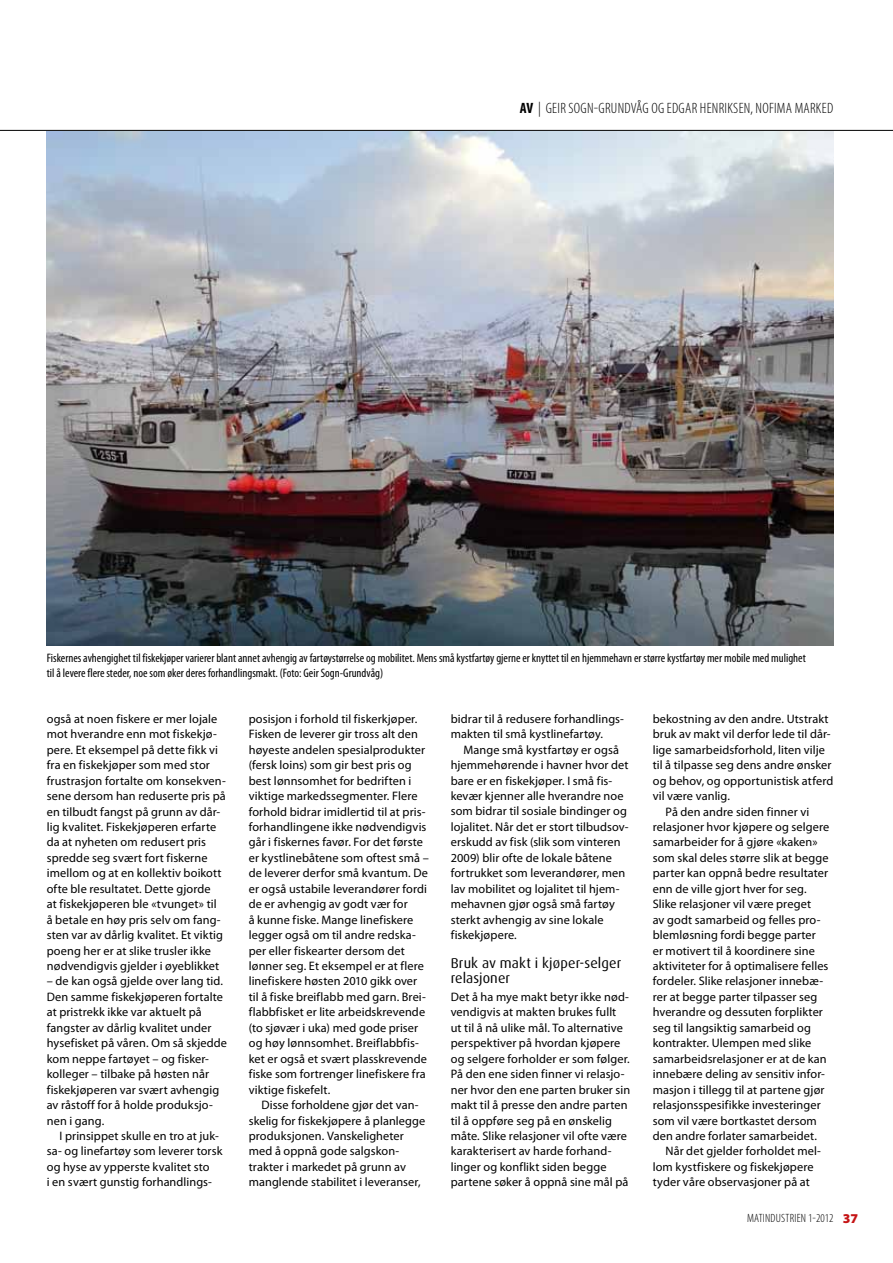
<style>
.page{position:relative;width:893px;height:1263px;background:#fff}
.page>*{position:absolute;margin:0;border:0;box-sizing:border-box;transform-origin:0 0}
.t1{font:300 condensed 15px "Myriad Pro";letter-spacing:.02em;color:#000}
.t2{font:14.25px/15.5px "Dax";letter-spacing:.01em;color:#000}
.t3{font:12.3px/15.5px "Myriad Pro";letter-spacing:.01em;color:#000}
.t4{font:condensed 12.3px/15.5px "Myriad Pro";color:#000}
.t5{font:300 condensed 12px "Myriad Pro";letter-spacing:.02em;color:#000}
.s1{font-weight:700}
.s2{font-weight:900;font-stretch:normal;font-size:13.5px;color:#c51415}
</style>
<div class="page">
<img style="left:47px;top:131px;width:786px;height:514px">
<hr style="left:0;top:130px;width:893px;height:1px;background:#000">
<p class="t1" style="left:520px;top:99px;width:315px"><span class="s1">av</span> | GEIR SOGN-GRUNDVÅG OG EDGAR HENRIKSEN, NOFIMA MARKED</p>
<p class="t4" style="left:47px;top:650px;width:761px">Fiskernes avhengighet til fiskekjøper varierer blant annet avhengig av fartøystørrelse og mobilitet. Mens små kystfartøy gjerne er knyttet til en hjemmehavn er større kystfartøy mer mobile med mulighet til å levere flere steder, noe som øker deres forhandlingsmakt. (Foto: Geir Sogn-Grundvåg)</p>
<p class="t3" style="left:47px;top:711px;width:181px">også at noen fiskere er mer lojale mot hverandre enn mot fiskekjø&shy;pere. Et eksempel på dette fikk vi fra en fiskekjøper som med stor frustrasjon fortalte om konsekven&shy;sene dersom han reduserte pris på en tilbudt fangst på grunn av dår&shy;lig kvalitet. Fiskekjøperen erfarte da at nyheten om redusert pris spredde seg svært fort fiskerne imellom og at en kollektiv boikott ofte ble resultatet. Dette gjorde<br>at fiskekjøperen ble «tvunget» til<br>å betale en høy pris selv om fang&shy;sten var av dårlig kvalitet. Et viktig poeng her er at slike trusler ikke nødvendigvis gjelder i øyeblikket</p>
<p class="t3" style="left:47px;top:973px;width:182px">– de kan også gjelde over lang tid.<br>Den samme fiskekjøperen fortalte at pristrekk ikke var aktuelt på fangster av dårlig kvalitet under hysefisket på våren. Om så skjedde kom neppe fartøyet – og fisker&shy;kolleger – tilbake på høsten når fiskekjøperen var svært avhengig av råstoff for å holde produksjo&shy;nen i gang.</p>
<p class="t3" style="left:47px;top:1128px;width:177px;text-indent:13px">I prinsippet skulle en tro at juk&shy;sa- og linefartøy som leverer torsk og hyse av ypperste kvalitet sto<br>i en svært gunstig forhandlings-</p>
<p class="t3" style="left:249px;top:711px;width:182px">posisjon i forhold til fiskerkjøper.<br>Fisken de leverer gir tross alt den høyeste andelen spesialprodukter (fersk loins) som gir best pris og best lønnsomhet for bedriften i viktige markedssegmenter. Flere forhold bidrar imidlertid til at pris&shy;forhandlingene ikke nødvendigvis går i fiskernes favør. For det første er kystlinebåtene som oftest små – de leverer derfor små kvantum. De er også ustabile leverandører fordi de er avhengig av godt vær for<br>å kunne fiske. Mange linefiskere legger også om til andre redska&shy;per eller fiskearter dersom det lønner seg. Et eksempel er at flere linefiskere høsten 2010 gikk over til å fiske breiflabb med garn. Brei&shy;flabbfisket er lite arbeidskrevende (to sjøvær i uka) med gode priser og høy lønnsomhet. Breiflabbfis&shy;ket er også et svært plasskrevende fiske som fortrenger linefiskere fra viktige fiskefelt.</p>
<p class="t3" style="left:249px;top:1097px;width:178px;text-indent:13px">Disse forholdene gjør det van&shy;skelig for fiskekjøpere å planlegge produksjonen. Vanskeligheter med å oppnå gode salgskon&shy;trakter i markedet på grunn av manglende stabilitet i leveranser,</p>
<p class="t3" style="left:451px;top:711px;width:175px">bidrar til å redusere forhandlings&shy;makten til små kystlinefartøy.</p>
<p class="t3" style="left:451px;top:742px;width:179px;text-indent:13px">Mange små kystfartøy er også hjemmehørende i havner hvor det bare er en fiskekjøper. I små fis&shy;kevær kjenner alle hverandre noe som bidrar til sosiale bindinger og lojalitet. Når det er stort tilbudsov&shy;erskudd av fisk (slik som vinteren<br>2009) blir ofte de lokale båtene fortrukket som leverandører, men lav mobilitet og lojalitet til hjem&shy;mehavnen gjør også små fartøy sterkt avhengig av sine lokale fiskekjøpere.</p>
<p class="t2" style="left:451px;top:955px;width:172px">Bruk av makt i kjøper-selger relasjoner</p>
<p class="t3" style="left:451px;top:989px;width:181px">Det å ha mye makt betyr ikke nød&shy;vendigvis at makten brukes fullt ut til å nå ulike mål. To alternative perspektiver på hvordan kjøpere og selgere forholder er som følger.<br>På den ene siden finner vi relasjo&shy;ner hvor den ene parten bruker sin makt til å presse den andre parten til å oppføre seg på en ønskelig måte. Slike relasjoner vil ofte være karakterisert av harde forhand&shy;linger og konflikt siden begge partene søker å oppnå sine mål på</p>
<p class="t3" style="left:653px;top:711px;width:177px">bekostning av den andre. Utstrakt</p>
<p class="t3" style="left:653px;top:726px;width:179px">bruk av makt vil derfor lede til dår-</p>
<p class="t3" style="left:653px;top:742px;width:174px">lige samarbeidsforhold, liten vilje</p>
<p class="t3" style="left:653px;top:757px;width:180px">til å tilpasse seg dens andre ønsker</p>
<p class="t3" style="left:653px;top:772px;width:182px">og behov, og opportunistisk atferd</p>
<p class="t3" style="left:653px;top:788px;width:79px">vil være vanlig.</p>
<p class="t3" style="left:665px;top:803px;width:145px">På den andre siden finner vi</p>
<p class="t3" style="left:653px;top:819px;width:178px">relasjoner hvor kjøpere og selgere</p>
<p class="t3" style="left:653px;top:834px;width:166px">samarbeider for å gjøre «kaken»</p>
<p class="t3" style="left:653px;top:850px;width:177px">som skal deles større slik at begge</p>
<p class="t3" style="left:653px;top:865px;width:177px">parter kan oppnå bedre resultater</p>
<p class="t3" style="left:653px;top:881px;width:155px">enn de ville gjort hver for seg.</p>
<p class="t3" style="left:653px;top:896px;width:160px">Slike relasjoner vil være preget</p>
<p class="t3" style="left:653px;top:912px;width:169px">av godt samarbeid og felles pro-</p>
<p class="t3" style="left:653px;top:927px;width:165px">blemløsning fordi begge parter</p>
<p class="t3" style="left:653px;top:942px;width:164px">er motivert til å koordinere sine</p>
<p class="t3" style="left:653px;top:958px;width:177px">aktiviteter for å optimalisere felles</p>
<p class="t3" style="left:653px;top:973px;width:172px">fordeler. Slike relasjoner innebæ-</p>
<p class="t3" style="left:653px;top:989px;width:166px">rer at begge parter tilpasser seg</p>
<p class="t3" style="left:653px;top:1004px;width:172px">hverandre og dessuten forplikter</p>
<p class="t3" style="left:653px;top:1020px;width:160px">seg til langsiktig samarbeid og</p>
<p class="t3" style="left:653px;top:1035px;width:160px">kontrakter. Ulempen med slike</p>
<p class="t3" style="left:653px;top:1051px;width:175px">samarbeidsrelasjoner er at de kan</p>
<p class="t3" style="left:653px;top:1066px;width:174px">innebære deling av sensitiv infor-</p>
<p class="t3" style="left:653px;top:1081px;width:173px">masjon i tillegg til at partene gjør</p>
<p class="t3" style="left:653px;top:1097px;width:169px">relasjonsspesifikke investeringer</p>
<p class="t3" style="left:653px;top:1112px;width:166px">som vil være bortkastet dersom</p>
<p class="t3" style="left:653px;top:1128px;width:166px">den andre forlater samarbeidet.</p>
<p class="t3" style="left:665px;top:1143px;width:157px">Når det gjelder forholdet mel-</p>
<p class="t3" style="left:653px;top:1159px;width:162px">lom kystfiskere og fiskekjøpere</p>
<p class="t3" style="left:653px;top:1174px;width:159px">tyder våre observasjoner på at</p>
<p class="t5" style="left:747px;top:1211px;width:113px">MATINDUSTRIEN 1-2012 <span class="s2">37</span></p>
</div>
